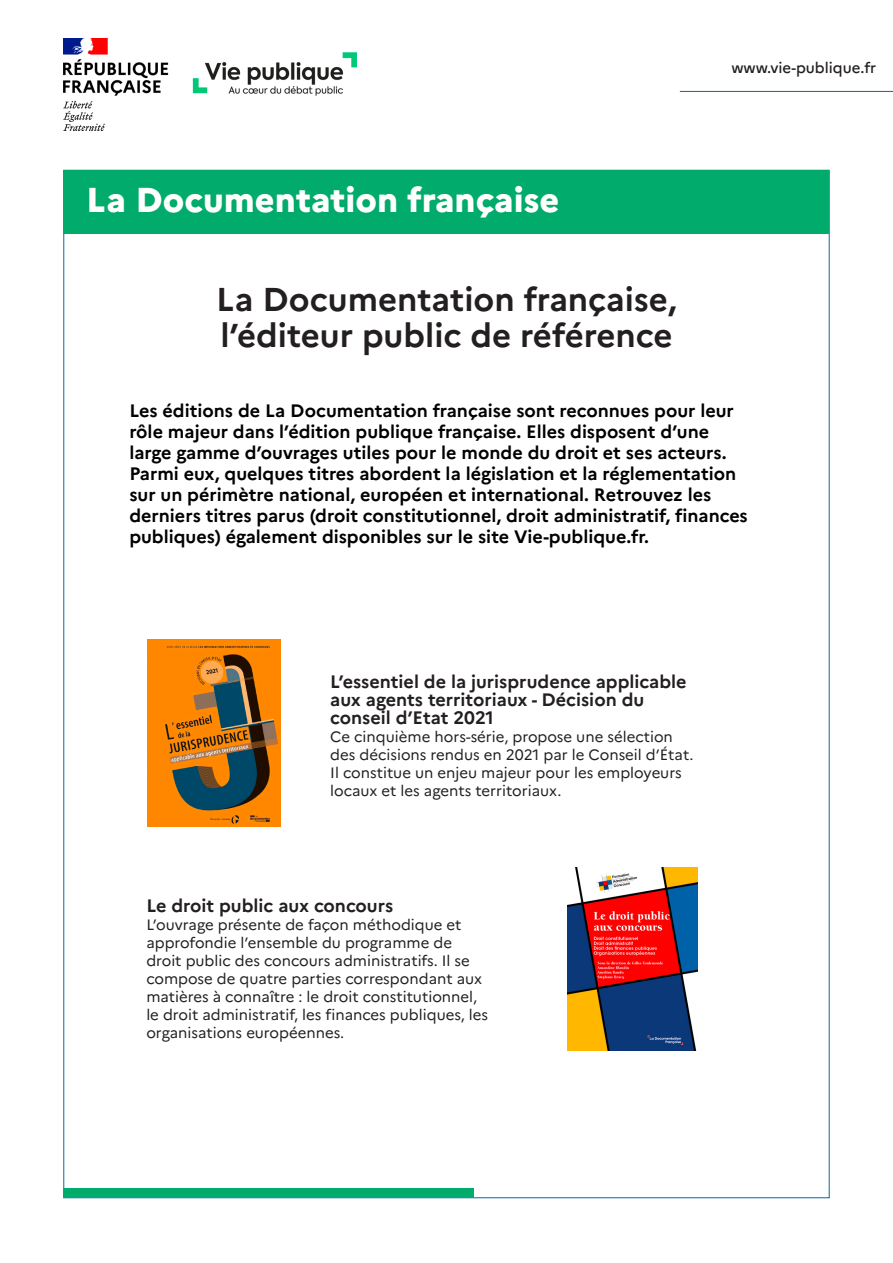
<style>
.page{position:relative;width:893px;height:1263px;background:#fff}
.page>*{position:absolute;margin:0;border:0;box-sizing:border-box;transform-origin:0 0}
.t1{font:800 34.5px "Marianne";color:#fff}
.t2{font:700 33px "Marianne";color:#231f20}
.t3{font:700 18px/21px "Marianne";color:#000}
.t4{font:700 18px/18px "Marianne";color:#231f20}
.t5{font:15px/18px "Marianne";color:#231f20}
.t6{font:500 15px "Marianne";color:#231f20}
</style>
<div class="page">
<hr style="left:680px;top:91px;width:213px;height:1px;background:#07699f">
<div style="left:63px;top:1188px;width:410px;height:10px;background:#00ab6b"></div>
<div style="left:63px;top:170px;width:766px;height:64px;background:#00ab6b"></div>
<img style="left:63px;top:38px;width:293px;height:92px">
<img style="left:147px;top:639px;width:133px;height:188px">
<img style="left:567px;top:867px;width:130px;height:184px">
<p class="t1" style="left:86px;top:179px;width:475px">La Documentation française</p>
<p class="t6" style="left:731px;top:58px;width:146px">www.vie-publique.fr</p>
<p class="t5" style="left:679px;top:66px;width:156px">www.service-public.fr</p>
<p class="t2" style="left:216px;top:279px;width:462px">La Documentation française,</p>
<p class="t2" style="left:220px;top:315px;width:454px">l’éditeur public de référence</p>
<p class="t3" style="left:129px;top:400px;width:620px">Les éditions de La Documentation française sont reconnues pour leur rôle majeur dans l’édition publique française. Elles disposent d’une large gamme d’ouvrages utiles pour le monde du droit et ses acteurs.<br>Parmi eux, quelques titres abordent la législation et la réglementation sur un périmètre national, européen et international. Retrouvez les derniers titres parus (droit constitutionnel, droit administratif, finances publiques) également disponibles sur le site Vie-publique.fr.</p>
<p class="t4" style="left:330px;top:672px;width:358px">L’essentiel de la jurisprudence applicable aux agents territoriaux - Décision du conseil d’Etat 2021</p>
<p class="t5" style="left:330px;top:728px;width:365px">Ce cinquième hors-série, propose une sélection des décisions rendus en 2021 par le Conseil d’État.<br>Il constitue un enjeu majeur pour les employeurs locaux et les agents territoriaux.</p>
<p class="t4" style="left:146px;top:896px;width:248px">Le droit public aux concours</p>
<p class="t5" style="left:146px;top:915px;width:343px">L’ouvrage présente de façon méthodique et approfondie l’ensemble du programme de droit public des concours administratifs. Il se compose de quatre parties correspondant aux matières à connaître : le droit constitutionnel, le droit administratif, les finances publiques, les organisations européennes.</p>
</div>
